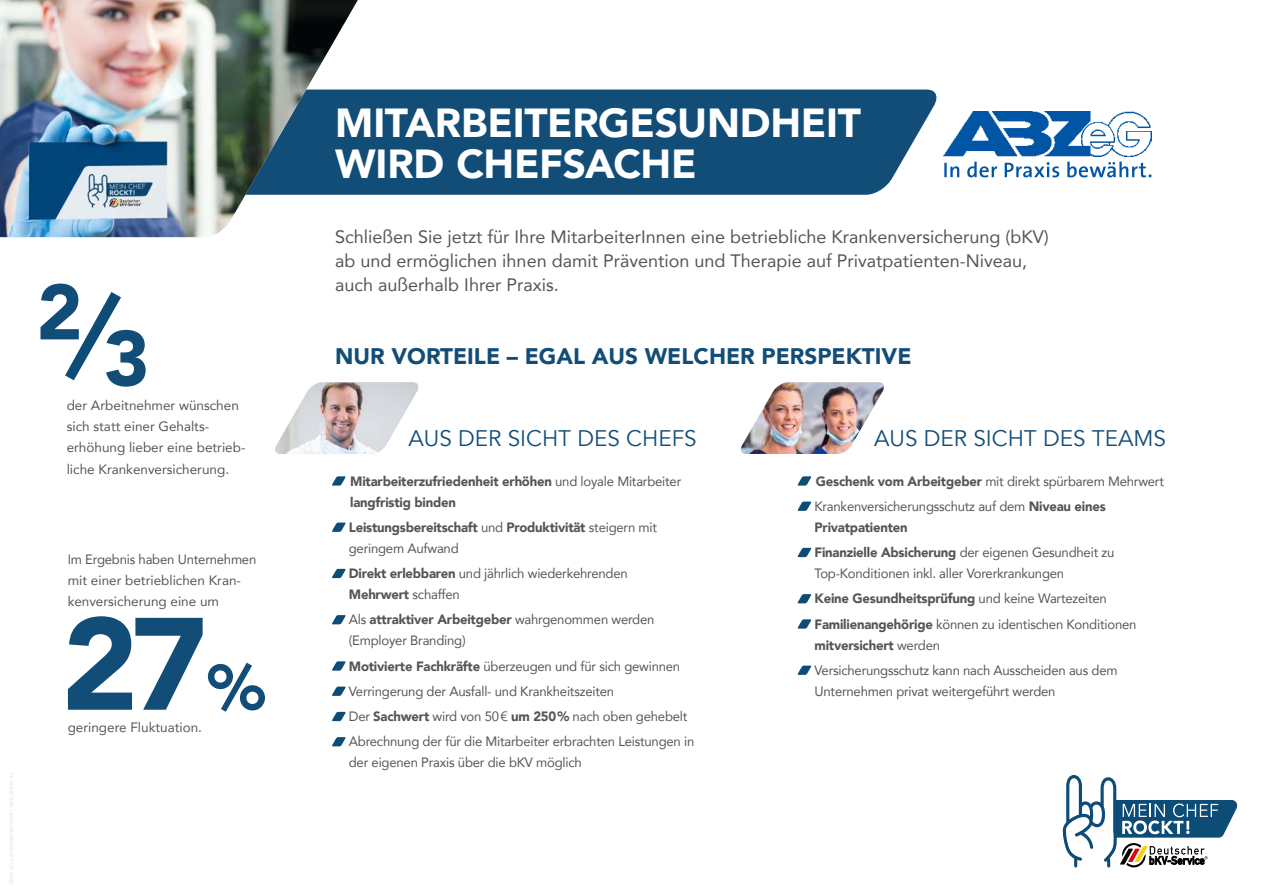
<style>
.page{position:relative;width:1263px;height:893px;background:#fff}
.page>*{position:absolute;margin:0;border:0;box-sizing:border-box;transform-origin:0 0}
.t1{font:900 129.75px "Avenir";color:#124d77}
.t2{font:900 77.55px "Avenir";color:#124d77}
.t3{font:900 40.5px/40.5px "Avenir";letter-spacing:-.005em;color:#fff}
.t4{font:22.5px "Avenir";color:#124d77}
.t5{font:900 22.5px "Avenir";color:#124d77}
.t6{font:18px/24px "Avenir";color:#565656}
.t7{font:13.5px/21px "Avenir";letter-spacing:-.015em;color:#565656}
.t8{font:900 13.5px/21px "Avenir";letter-spacing:-.015em;color:#565656}
.s1{font-size:63.6px}
.s2{font-weight:400}
.s3{font-weight:900}
</style>
<div class="page">
<svg style="left:371px;top:89px;width:589px;height:106px;background:#235a81"></svg>
<img style="left:275px;top:382px;width:144px;height:72px">
<img style="left:741px;top:382px;width:143px;height:72px">
<svg style="left:1062px;top:775px;width:175px;height:92px"></svg>
<svg style="left:358px;top:89px;width:13px;height:106px"></svg>
<img style="left:0;top:0;width:358px;height:237px">
<svg style="left:332px;top:476px;width:14px;height:10px"></svg>
<svg style="left:332px;top:522px;width:14px;height:10px"></svg>
<svg style="left:332px;top:568px;width:14px;height:11px"></svg>
<svg style="left:332px;top:615px;width:14px;height:10px"></svg>
<svg style="left:332px;top:661px;width:14px;height:10px"></svg>
<svg style="left:332px;top:686px;width:14px;height:10px"></svg>
<svg style="left:332px;top:711px;width:14px;height:11px"></svg>
<svg style="left:332px;top:737px;width:14px;height:10px"></svg>
<svg style="left:797px;top:476px;width:15px;height:10px"></svg>
<svg style="left:797px;top:501px;width:15px;height:10px"></svg>
<svg style="left:797px;top:547px;width:15px;height:11px"></svg>
<svg style="left:797px;top:594px;width:15px;height:10px"></svg>
<svg style="left:797px;top:619px;width:15px;height:10px"></svg>
<svg style="left:797px;top:665px;width:15px;height:10px"></svg>
<svg style="left:65px;top:292px;width:56px;height:88px"></svg>
<img style="left:943px;top:112px;width:208px;height:45px">
<svg style="left:944px;top:162px;width:207px;height:15px"></svg>
<h2 class="t2" style="left:37px;top:268px;width:47px">2</h2>
<h2 class="t2" style="left:104px;top:314px;width:47px">3</h2>
<p class="t7" style="left:67px;top:396px;width:180px">der Arbeitnehmer wünschen sich statt einer Gehalts&shy;erhöhung lieber eine betrieb&shy;liche Krankenversicherung.</p>
<p class="t7" style="left:68px;top:550px;width:190px">Im Ergebnis haben Unternehmen mit einer betrieblichen Kran&shy;kenversicherung eine um</p>
<h1 class="t1" style="left:62px;top:590px;width:205px">27 <span class="s1">%</span></h1>
<p class="t7" style="left:68px;top:718px;width:136px">geringere Fluktuation.</p>
<h3 class="t3" style="left:335px;top:103px;width:527px">MITARBEITERGESUNDHEIT<br>WIRD CHEFSACHE</h3>
<h3 class="t6" style="left:335px;top:226px;width:715px">Schließen Sie jetzt für Ihre MitarbeiterInnen eine betriebliche Krankenversicherung (bKV) ab und ermöglichen ihnen damit Prävention und Therapie auf Privatpatienten-Niveau, auch außerhalb Ihrer Praxis.</h3>
<h3 class="t5" style="left:335px;top:343px;width:578px">NUR VORTEILE – EGAL AUS WELCHER PERSPEKTIVE</h3>
<h3 class="t4" style="left:408px;top:428px;width:290px">AUS DER SICHT DES CHEFS</h3>
<p class="t8" style="left:350px;top:470px;width:333px">Mitarbeiterzufriedenheit erhöhen <span class="s2">und loyale Mitarbeiter </span>langfristig binden</p>
<p class="t8" style="left:349px;top:517px;width:310px">Leistungsbereitschaft <span class="s2">und</span> Produktivität <span class="s2">steigern mit geringem Aufwand</span></p>
<p class="t7" style="left:349px;top:564px;width:280px"><span class="s3">Direkt erlebbaren</span> und jährlich wiederkehrenden<br><span class="s3">Mehrwert</span> schaffen</p>
<p class="t7" style="left:349px;top:610px;width:307px">Als <span class="s3">attraktiver Arbeitgeber</span> wahrgenommen werden (Employer Branding)</p>
<p class="t7" style="left:349px;top:654px;width:347px;line-height:25.2px"><span class="s3">Motivierte Fachkräfte</span> überzeugen und für sich gewinnen Verringerung der Ausfall- und Krankheitszeiten<br>Der <span class="s3">Sachwert</span> wird von 50 € <span class="s3">um 250 %</span> nach oben gehebelt Abrechnung der für die Mitarbeiter erbrachten Leistungen in</p>
<p class="t7" style="left:349px;top:753px;width:234px">der eigenen Praxis über die bKV möglich</p>
<h3 class="t4" style="left:874px;top:428px;width:293px">AUS DER SICHT DES TEAMS</h3>
<p class="t7" style="left:814px;top:469px;width:351px;line-height:25.2px"><span class="s3">Geschenk vom Arbeitgeber</span> mit direkt spürbarem Mehrwert<br>Krankenversicherungsschutz auf dem <span class="s3">Niveau eines</span></p>
<p class="t8" style="left:814px;top:515px;width:301px;line-height:25.2px">Privatpatienten<br>Finanzielle Absicherung <span class="s2">der eigenen Gesundheit zu</span></p>
<p class="t7" style="left:814px;top:562px;width:323px;line-height:25.2px">Top-Konditionen inkl. aller Vorerkrankungen<br><span class="s3">Keine Gesundheitsprüfung</span> und keine Wartezeiten<br><span class="s3">Familienangehörige</span> können zu identischen Konditionen</p>
<p class="t7" style="left:814px;top:633px;width:305px;line-height:25.2px"><span class="s3">mitversichert</span> werden<br>Versicherungsschutz kann nach Ausscheiden aus dem</p>
<p class="t7" style="left:814px;top:682px;width:242px">Unternehmen privat weitergeführt werden</p>
</div>
